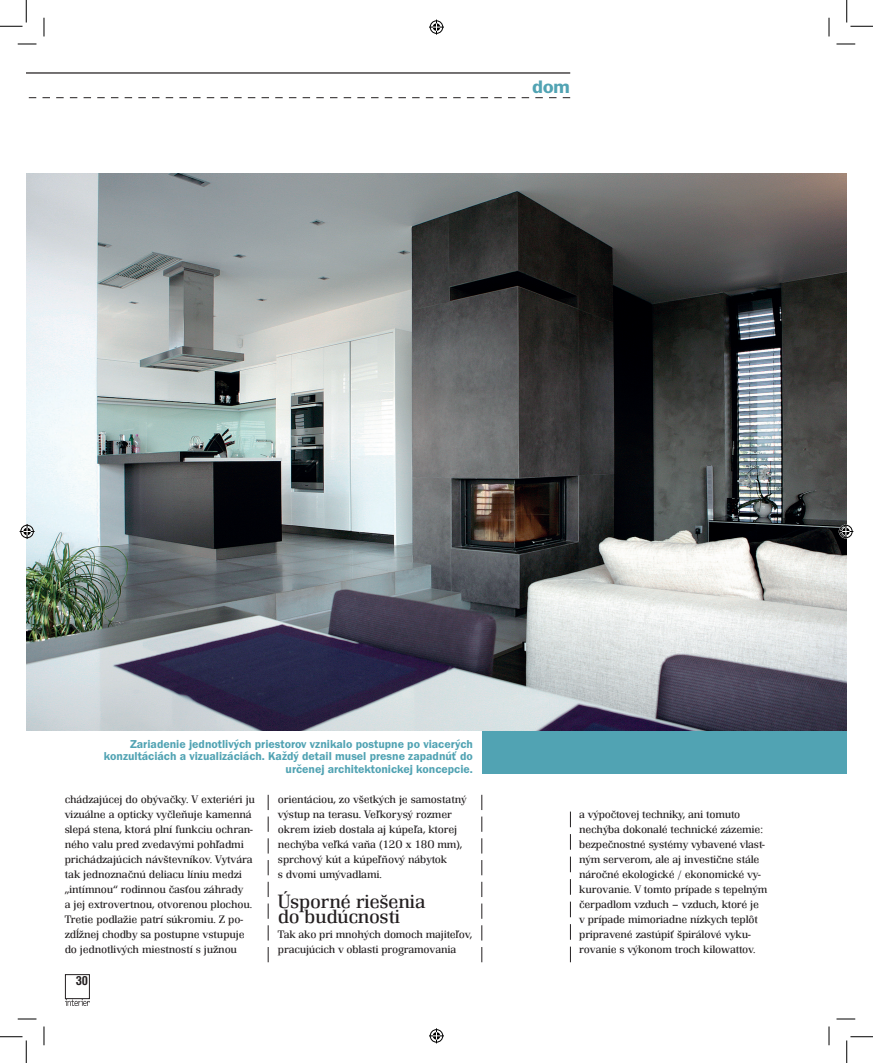
<style>
.page{position:relative;width:873px;height:1063px;background:#fff}
.page>*{position:absolute;margin:0;border:0;box-sizing:border-box;transform-origin:0 0}
.t1{font:300 20px/15px "Renault TOT";letter-spacing:-.02em;color:#231f20;scale:1.05 1}
.t2{font:18.75px "Franklin Got Itc TOT Dem";color:#51a3b3;scale:1.1 1}
.t3{font:11.88px/12.5px "Franklin Got Itc TOT Dem";color:#51a3b3;text-align:right}
.t4{font:condensed 11.88px "Swiss 721 AT Bold";color:#231f20;scale:1.05 1}
.t5{font:300 11.25px/15px "Renault TOT";letter-spacing:-.015em;color:#231f20;scale:1.05 1}
</style>
<div class="page">
<div style="left:482px;top:694px;width:364px;height:80px;background:#51a3b3"></div>
<img style="left:26px;top:173px;width:820px;height:557px">
<div style="left:65px;top:974px;width:25px;height:24px;border:1px solid #231f20"></div>
<img style="left:65px;top:998px;width:24px;height:7px">
<svg style="left:268px;top:794px;width:1px;height:168px"></svg>
<svg style="left:481px;top:794px;width:1px;height:168px"></svg>
<svg style="left:570px;top:811px;width:1px;height:151px"></svg>
<hr style="left:26px;top:72px;width:544px;height:2px;background:#231f20">
<svg style="left:28px;top:97px;width:542px;height:1px"></svg>
<svg style="left:18px;top:43px;width:18px;height:2px"></svg>
<svg style="left:836px;top:43px;width:19px;height:2px"></svg>
<svg style="left:18px;top:1018px;width:18px;height:1px"></svg>
<svg style="left:836px;top:1018px;width:19px;height:1px"></svg>
<svg style="left:43px;top:18px;width:2px;height:18px"></svg>
<svg style="left:43px;top:1026px;width:2px;height:19px"></svg>
<svg style="left:828px;top:18px;width:1px;height:18px"></svg>
<svg style="left:828px;top:1026px;width:1px;height:19px"></svg>
<svg style="left:0;top:0;width:27px;height:27px"></svg>
<svg style="left:0;top:1036px;width:27px;height:26px"></svg>
<svg style="left:846px;top:0;width:27px;height:27px"></svg>
<svg style="left:846px;top:1036px;width:27px;height:26px"></svg>
<svg style="left:429px;top:20px;width:15px;height:15px"></svg>
<svg style="left:429px;top:1028px;width:15px;height:15px"></svg>
<svg style="left:20px;top:524px;width:15px;height:15px"></svg>
<svg style="left:838px;top:524px;width:15px;height:15px"></svg>
<h2 class="t2" style="left:532px;top:76px;width:36px">dom</h2>
<p class="t3" style="left:104px;top:737px;width:370px">Zariadenie jednotlivých priestorov vznikalo postupne po viacerých konzultáciách a vizualizáciách. Každý detail musel presne zapadnúť do určenej architektonickej koncepcie.</p>
<p class="t5" style="left:65px;top:792px;width:183px">chádzajúcej do obývačky. V exteriéri ju vizuálne a opticky vyčleňuje kamenná slepá stena, ktorá plní funkciu ochran&shy;ného valu pred zvedavými pohľadmi prichádzajúcich návštevníkov. Vytvára tak jednoznačnú deliacu líniu medzi „intímnou“ rodinnou časťou záhrady<br>a jej extrovertnou, otvorenou plochou.<br>Tretie podlažie patrí súkromiu. Z po&shy;zdĺžnej chodby sa postupne vstupuje do jednotlivých miestností s južnou</p>
<p class="t5" style="left:278px;top:792px;width:181px">orientáciou, zo všetkých je samostatný výstup na terasu. Veľkorysý rozmer okrem izieb dostala aj kúpeľa, ktorej nechýba veľká vaňa (120 x 180 mm), sprchový kút a kúpeľňový nábytok<br>s dvomi umývadlami.</p>
<h1 class="t1" style="left:278px;top:894px;width:142px">Úsporné riešenia do budúcnosti</h1>
<p class="t5" style="left:278px;top:927px;width:187px">Tak ako pri mnohých domoch majiteľov, pracujúcich v oblasti programovania</p>
<p class="t4" style="left:76px;top:973px;width:13px">30</p>
<p class="t5" style="left:579px;top:807px;width:181px">a výpočtovej techniky, ani tomuto nechýba dokonalé technické zázemie: bezpečnostné systémy vybavené vlast&shy;ným serverom, ale aj investične stále náročné ekologické / ekonomické vy&shy;kurovanie. V tomto prípade s tepelným čerpadlom vzduch – vzduch, ktoré je v prípade mimoriadne nízkych teplôt pripravené zastúpiť špirálové vyku&shy;rovanie s výkonom troch kilowattov.</p>
</div>
